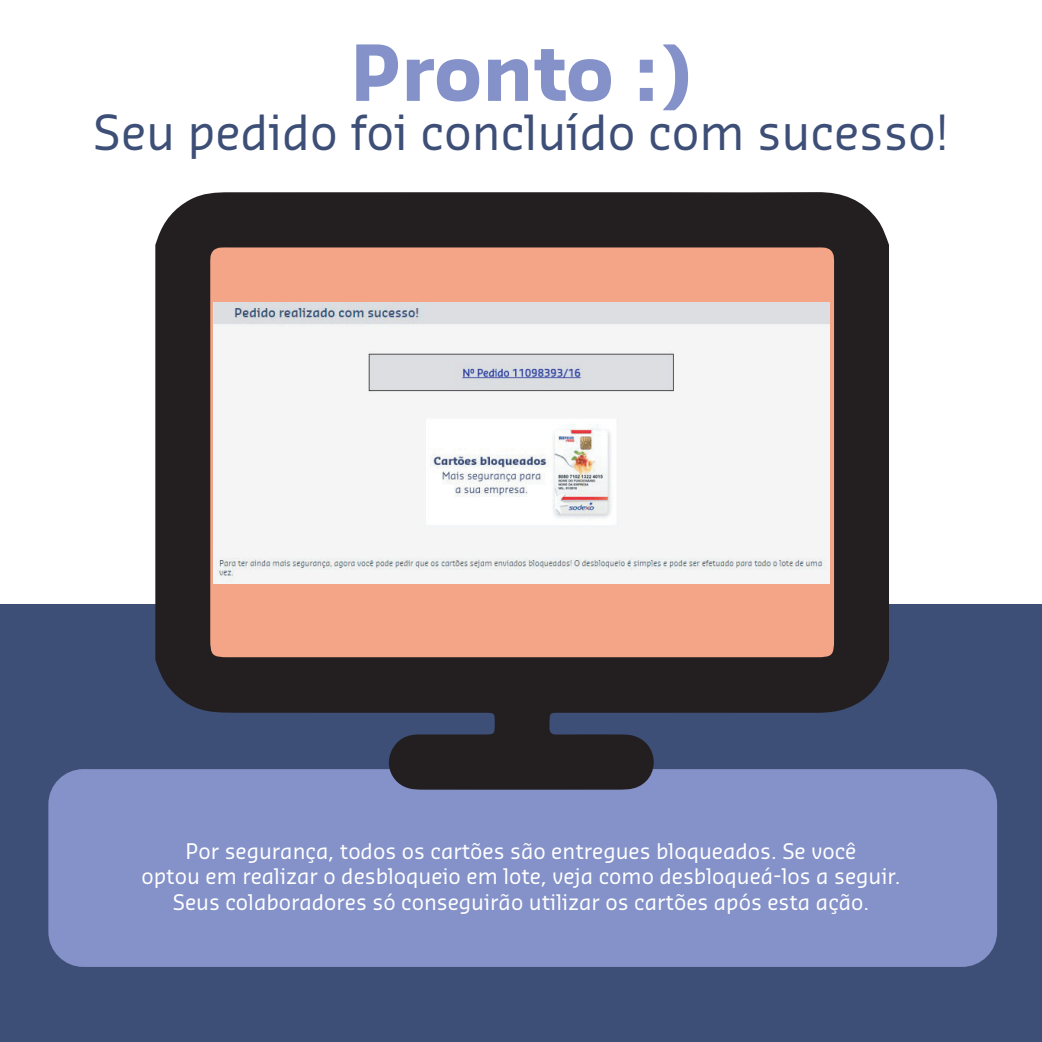
<style>
.page{position:relative;width:1042px;height:1042px;background:#fff}
.page>*{position:absolute;margin:0;border:0;box-sizing:border-box;transform-origin:0 0}
.t1{font:700 75.25px "Sansa Pro";color:#8492c9}
.t2{font:47.25px "Sansa Pro";color:#3d4e77}
.t3{font:21px/25.2px "Sansa Pro";color:#fff;text-align:center}
</style>
<div class="page">
<div style="left:0;top:604px;width:1042px;height:438px;background:#3d4e77"></div>
<div style="left:48px;top:769px;width:949px;height:198px;background:#8492c9;border-radius:35px"></div>
<svg style="left:155px;top:192px;width:734px;height:597px"></svg>
<h1 class="t1" style="left:350px;top:23px;width:343px">Pronto :)</h1>
<h2 class="t2" style="left:93px;top:101px;width:857px">Seu pedido foi concluído com sucesso!</h2>
<p class="t3" style="left:142px;top:838px;width:760px">Por segurança, todos os cartões são entregues bloqueados. Se você<br>optou em realizar o desbloqueio em lote, veja como desbloqueá-los a seguir.<br>Seus colaboradores só conseguirão utilizar os cartões após esta ação.</p>
</div>
